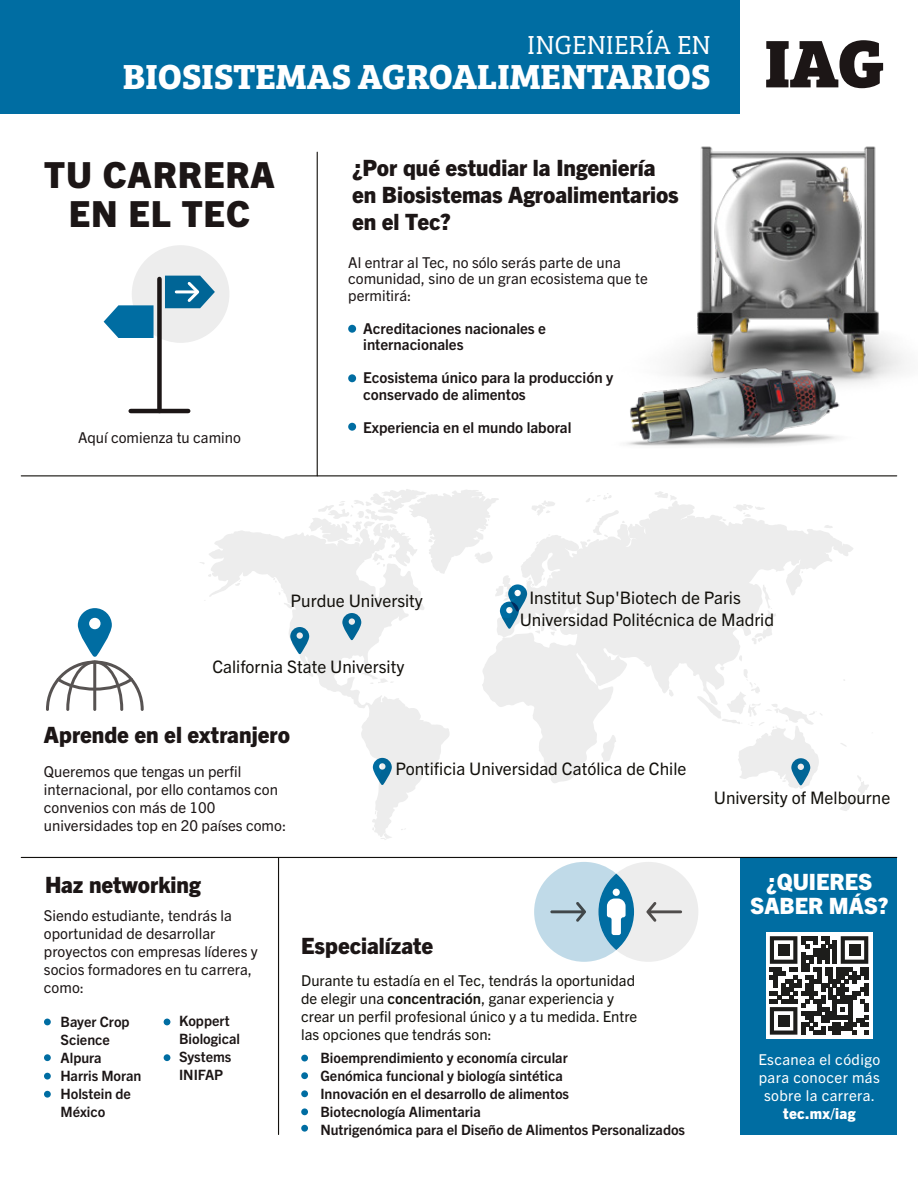
<style>
.page{position:relative;width:918px;height:1188px;background:#fff}
.page>*{position:absolute;margin:0;border:0;box-sizing:border-box;transform-origin:0 0}
.t1{font:69.6px "Bree Serif Eb";color:#1c1616}
.t2{font:700 36px "Bree Serif";color:#fff}
.t3{font:800 36px/39px "Trade Gothic Next LT Pro";letter-spacing:.025em;color:#1c1616;text-align:center}
.t4{font:27px "Bree Serif Lt";color:#fff}
.t5{font:800 22.5px/27px "Trade Gothic Next LT Pro";color:#1c1616}
.t6{font:800 22.5px/24px "Trade Gothic Next LT Pro";color:#fff;text-align:center}
.t7{font:17.25px "Trade Gothic Next LT Pro";color:#13110c}
.t8{font:15px/18px "Trade Gothic Next LT Pro";color:#1c1616}
.t9{font:15px/18px "Trade Gothic Next LT Pro";color:#13110c}
.t10{font:700 15px/16.5px "Trade Gothic Next LT Pro";color:#1c1616}
.t11{font:15px/18px "Trade Gothic Next LT Pro";letter-spacing:.025em;color:#fff;text-align:center}
.t12{font:800 15px "Trade Gothic Next LT Pro";letter-spacing:.025em;color:#fff}
.t13{font:700 14.25px/18px "Trade Gothic Next LT Pro";color:#1c1616}
.s1{font-weight:700}
</style>
<div class="page">
<img style="left:700px;top:146px;width:205px;height:234px">
<img style="left:611px;top:271px;width:264px;height:206px">
<svg style="left:482px;top:501px;width:371px;height:282px;fill:#ededed"></svg>
<svg style="left:209px;top:530px;width:241px;height:305px"></svg>
<svg style="left:601px;top:734px;width:15px;height:28px"></svg>
<svg style="left:668px;top:689px;width:6px;height:8px"></svg>
<svg style="left:361px;top:672px;width:33px;height:12px"></svg>
<svg style="left:751px;top:585px;width:25px;height:59px"></svg>
<svg style="left:235px;top:580px;width:6px;height:6px"></svg>
<svg style="left:839px;top:775px;width:30px;height:36px"></svg>
<svg style="left:374px;top:811px;width:3px;height:4px"></svg>
<svg style="left:380px;top:833px;width:12px;height:7px"></svg>
<svg style="left:586px;top:493px;width:26px;height:9px"></svg>
<svg style="left:587px;top:509px;width:38px;height:33px"></svg>
<svg style="left:733px;top:504px;width:32px;height:14px"></svg>
<svg style="left:824px;top:525px;width:9px;height:4px"></svg>
<svg style="left:840px;top:743px;width:7px;height:4px"></svg>
<svg style="left:722px;top:518px;width:4px;height:3px"></svg>
<svg style="left:655px;top:491px;width:22px;height:9px"></svg>
<svg style="left:697px;top:655px;width:126px;height:146px"></svg>
<div style="left:0;top:0;width:740px;height:114px;background:#006da2"></div>
<hr style="left:21px;top:857px;width:876px;height:1px;background:#13110d">
<hr style="left:21px;top:475px;width:876px;height:1px;background:#13110d">
<svg style="left:373px;top:758px;width:19px;height:27px"></svg>
<hr style="left:317px;top:152px;width:1px;height:324px;background:#13110d">
<hr style="left:278px;top:857px;width:1px;height:278px;background:#13110d">
<div style="left:348px;top:325px;width:8px;height:8px;background:#006da2;border-radius:50%"></div>
<div style="left:348px;top:374px;width:8px;height:8px;background:#006da2;border-radius:50%"></div>
<div style="left:348px;top:423px;width:8px;height:8px;background:#006da2;border-radius:50%"></div>
<hr style="left:131px;top:409px;width:57px;height:4px;background:#1c1616">
<div style="left:157px;top:279px;width:5px;height:132px;background:#1c1616"></div>
<div style="left:740px;top:857px;width:157px;height:278px;background:#006da2"></div>
<div style="left:301px;top:1090px;width:7px;height:7px;background:#006da2;border-radius:50%"></div>
<div style="left:301px;top:1108px;width:7px;height:7px;background:#006da2;border-radius:50%"></div>
<div style="left:301px;top:1055px;width:7px;height:6px;background:#006da2;border-radius:50%"></div>
<div style="left:301px;top:1072px;width:7px;height:7px;background:#006da2;border-radius:50%"></div>
<div style="left:301px;top:1125px;width:7px;height:7px;background:#006da2;border-radius:50%"></div>
<svg style="left:46px;top:608px;width:98px;height:103px"></svg>
<svg style="left:534px;top:862px;width:164px;height:100px"></svg>
<svg style="left:104px;top:245px;width:125px;height:98px"></svg>
<div style="left:44px;top:1054px;width:7px;height:7px;background:#006da2;border-radius:50%"></div>
<div style="left:44px;top:1073px;width:7px;height:7px;background:#006da2;border-radius:50%"></div>
<div style="left:44px;top:1091px;width:7px;height:7px;background:#006da2;border-radius:50%"></div>
<div style="left:44px;top:1019px;width:7px;height:6px;background:#006da2;border-radius:50%"></div>
<div style="left:164px;top:1054px;width:6px;height:7px;background:#006da2;border-radius:50%"></div>
<svg style="left:164px;top:1019px;width:6px;height:6px"></svg>
<svg style="left:273px;top:489px;width:283px;height:165px"></svg>
<div style="left:766px;top:932px;width:106px;height:107px;background:#fff"></div>
<svg style="left:770px;top:936px;width:98px;height:99px"></svg>
<div style="left:778px;top:944px;width:12px;height:12px;background:#1d1d1b"></div>
<div style="left:849px;top:944px;width:11px;height:12px;background:#1d1d1b"></div>
<div style="left:778px;top:1015px;width:12px;height:12px;background:#1d1d1b"></div>
<h3 class="t4" style="left:527px;top:25px;width:185px">INGENIERÍA EN</h3>
<h2 class="t2" style="left:123px;top:49px;width:589px">BIOSISTEMAS AGROALIMENTARIOS</h2>
<h2 class="t3" style="left:44px;top:153px;width:232px">TU CARRERA<br>EN EL TEC</h2>
<h3 class="t5" style="left:352px;top:152px;width:328px">¿Por qué estudiar la Ingeniería en Biosistemas Agroalimentarios en el Tec?</h3>
<p class="t8" style="left:78px;top:428px;width:164px">Aquí comienza tu camino</p>
<p class="t8" style="left:348px;top:253px;width:301px;line-height:16.5px">Al entrar al Tec, no sólo serás parte de una comunidad, sino de un gran ecosistema que te permitirá:</p>
<p class="t10" style="left:363px;top:319px;width:184px">Acreditaciones nacionales e internacionales</p>
<p class="t10" style="left:363px;top:368px;width:252px">Ecosistema único para la producción y conservado de alimentos</p>
<p class="t10" style="left:363px;top:418px;width:210px">Experiencia en el mundo laboral</p>
<h1 class="t1" style="left:765px;top:7px;width:121px">IAG</h1>
<p class="t7" style="left:291px;top:589px;width:134px">Purdue University</p>
<p class="t7" style="left:529px;top:586px;width:213px">Institut Sup'Biotech de Paris</p>
<p class="t7" style="left:212px;top:655px;width:193px">California State University</p>
<h3 class="t5" style="left:44px;top:719px;width:248px">Aprende en el extranjero</h3>
<p class="t7" style="left:520px;top:607px;width:256px">Universidad Politécnica de Madrid</p>
<p class="t8" style="left:44px;top:762px;width:244px">Queremos que tengas un perfil internacional, por ello contamos con convenios con más de 100 universidades top en 20 países como:</p>
<p class="t7" style="left:396px;top:757px;width:292px">Pontificia Universidad Católica de Chile</p>
<h3 class="t5" style="left:45px;top:870px;width:157px">Haz networking</h3>
<p class="t8" style="left:44px;top:905px;width:215px">Siendo estudiante, tendrás la oportunidad de desarrollar proyectos con empresas líderes y socios formadores en tu carrera, como:</p>
<p class="t13" style="left:61px;top:1011px;width:82px">Bayer Crop<br>Science<br>Alpura<br>Harris Moran<br>Holstein de<br>México</p>
<p class="t13" style="left:179px;top:1011px;width:63px">Koppert<br>Biological<br>Systems<br>INIFAP</p>
<h3 class="t5" style="left:301px;top:931px;width:134px">Especialízate</h3>
<p class="t9" style="left:301px;top:970px;width:338px">Durante tu estadía en el Tec, tendrás la oportunidad de elegir una <span class="s1">concentración</span>, ganar experiencia y crear un perfil profesional único y a tu medida. Entre las opciones que tendrás son:</p>
<p class="t13" style="left:320px;top:1048px;width:366px">Bioemprendimiento y economía circular<br>Genómica funcional y biología sintética<br>Innovación en el desarrollo de alimentos<br>Biotecnología Alimentaria<br>Nutrigenómica para el Diseño de Alimentos Personalizados</p>
<p class="t7" style="left:714px;top:786px;width:178px">University of Melbourne</p>
<h3 class="t6" style="left:750px;top:868px;width:140px">¿QUIERES<br>SABER MÁS?</h3>
<p class="t11" style="left:758px;top:1050px;width:123px">Escanea el código para conocer más sobre la carrera.</p>
<p class="t12" style="left:783px;top:1103px;width:74px">tec.mx/iag</p>
</div>
